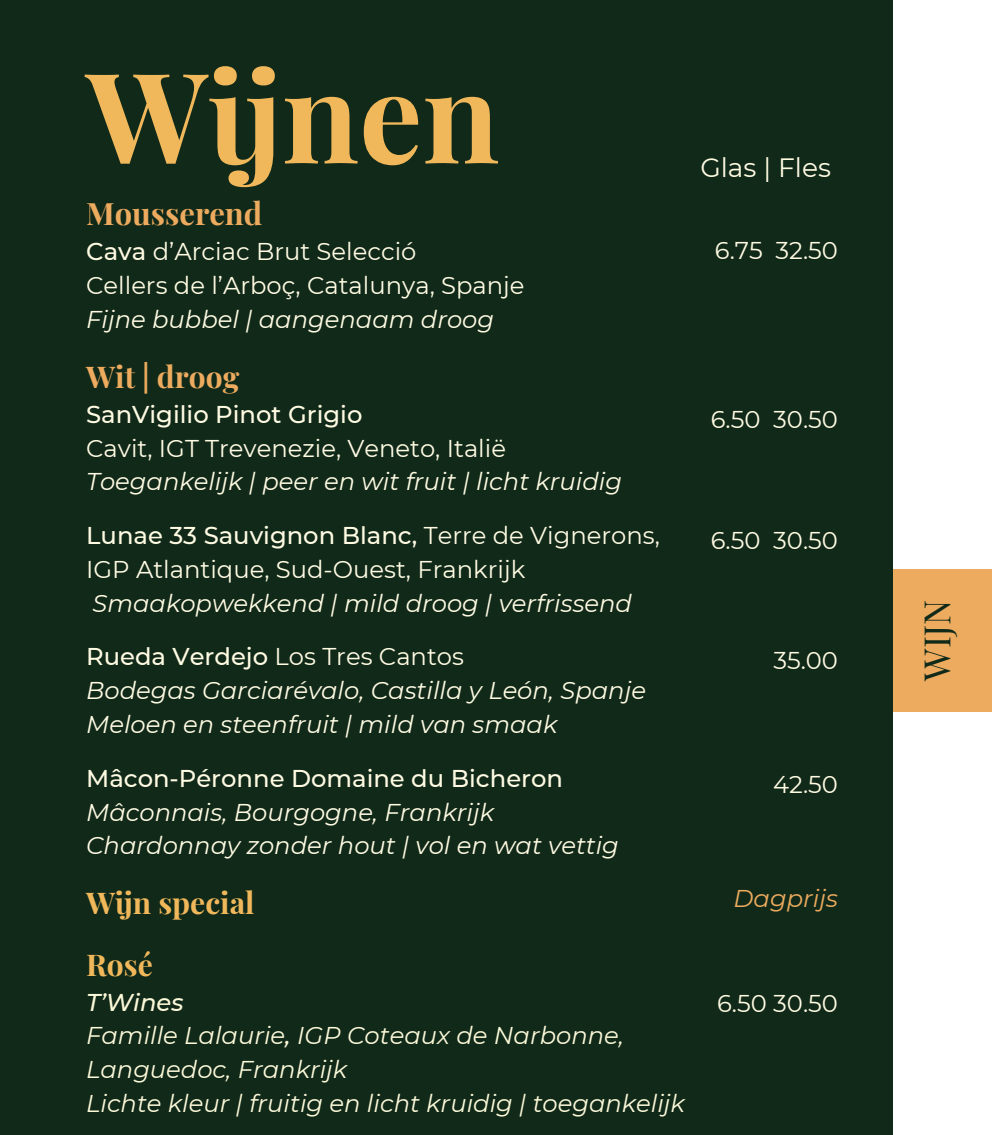
<style>
.page{position:relative;width:992px;height:1135px;background:#fff}
.page>*{position:absolute;margin:0;border:0;box-sizing:border-box;transform-origin:0 0}
.t1{font:700 125.5px "Playfair Display";color:#f0b85b}
.t2{font:35.75px "Playfair Display";color:#112919}
.t3{font:700 31px "Playfair Display";color:#ecab5e}
.t4{font:700 30px "Playfair Display";color:#f0b85b}
.t5{font:700 30px "Playfair Display";color:#ecab5e}
.t6{font:26.5px "Montserrat";color:#fffbe3}
.t7{font:italic 24.25px "Montserrat";color:#fffbe3}
.t8{font:24.25px/33.8px "Montserrat";color:#fffbe3}
.t9{font:italic 24.25px/33.8px "Montserrat";color:#fcf9d9}
.t10{font:500 24.25px "Montserrat";color:#fffbe3}
.t11{font:italic 24.25px "Montserrat";color:#ecab5e}
.t12{font:italic 500 24.25px "Montserrat";color:#fcf9d9}
.s1{font-weight:500}
</style>
<div class="page">
<div style="left:859px;top:569px;width:133px;height:142px;background:#ecab5e"></div>
<div style="left:0;top:0;width:893px;height:1134px;background:#112919"></div>
<p class="t1" style="left:86px;top:28px;width:415px">Wijnen</p>
<p class="t3" style="left:86px;top:192px;width:178px">Mousserend</p>
<p class="t8" style="left:86px;top:235px;width:332px"><span class="s1">Cava</span> d’Arciac Brut Selecció</p>
<p class="t8" style="left:86px;top:268px;width:440px">Cellers de l’Arboç, Catalunya, Spanje</p>
<p class="t7" style="left:86px;top:304px;width:409px">Fijne bubbel | aangenaam droog</p>
<p class="t5" style="left:86px;top:355px;width:155px">Wit | droog</p>
<p class="t10" style="left:86px;top:399px;width:278px">SanVigilio Pinot Grigio</p>
<p class="t8" style="left:86px;top:431px;width:421px">Cavit, IGT Trevenezie, Veneto, Italië</p>
<p class="t7" style="left:86px;top:467px;width:537px">Toegankelijk | peer en wit fruit | licht kruidig</p>
<p class="t8" style="left:86px;top:518px;width:575px"><span class="s1">Lunae 33 Sauvignon Blanc,</span> Terre de Vignerons,<br>IGP Atlantique, Sud-Ouest, Frankrijk</p>
<p class="t7" style="left:93px;top:588px;width:541px">Smaakopwekkend | mild droog | verfrissend</p>
<p class="t8" style="left:86px;top:640px;width:379px"><span class="s1">Rueda Verdejo</span> Los Tres Cantos</p>
<p class="t7" style="left:86px;top:675px;width:561px">Bodegas Garciarévalo, Castilla y León, Spanje</p>
<p class="t7" style="left:86px;top:709px;width:473px">Meloen en steenfruit | mild van smaak</p>
<p class="t10" style="left:86px;top:763px;width:478px">Mâcon-Péronne Domaine du Bicheron</p>
<p class="t7" style="left:86px;top:797px;width:409px">Mâconnais, Bourgogne, Frankrijk</p>
<p class="t7" style="left:86px;top:830px;width:534px">Chardonnay zonder hout | vol en wat vettig</p>
<p class="t4" style="left:86px;top:881px;width:170px">Wijn special</p>
<p class="t4" style="left:86px;top:943px;width:68px">Rosé</p>
<p class="t12" style="left:86px;top:987px;width:99px">T’Wines</p>
<p class="t9" style="left:86px;top:1018px;width:539px">Famille Lalaurie<span class="s1">,</span> IGP Coteaux de Narbonne,<br>Languedoc, Frankrijk</p>
<p class="t9" style="left:86px;top:1086px;width:600px">Lichte kleur | fruitig en licht kruidig | toegankelijk</p>
<p class="t6" style="left:700px;top:151px;width:132px">Glas | Fles</p>
<p class="t8" style="left:715px;top:233px;width:125px">6.75 32.50</p>
<h3 class="t8" style="left:711px;top:402px;width:129px">6.50 30.50</h3>
<p class="t8" style="left:711px;top:523px;width:129px">6.50 30.50</p>
<p class="t8" style="left:773px;top:643px;width:66px">35.00</p>
<p class="t8" style="left:773px;top:767px;width:66px">42.50</p>
<p class="t11" style="left:734px;top:883px;width:106px">Dagprijs</p>
<h2 class="t8" style="left:717px;top:986px;width:122px">6.50 30.50</h2>
<h1 class="t2" style="left:912px;top:680px;width:82px;rotate:-90deg">WIJN</h1>
</div>
